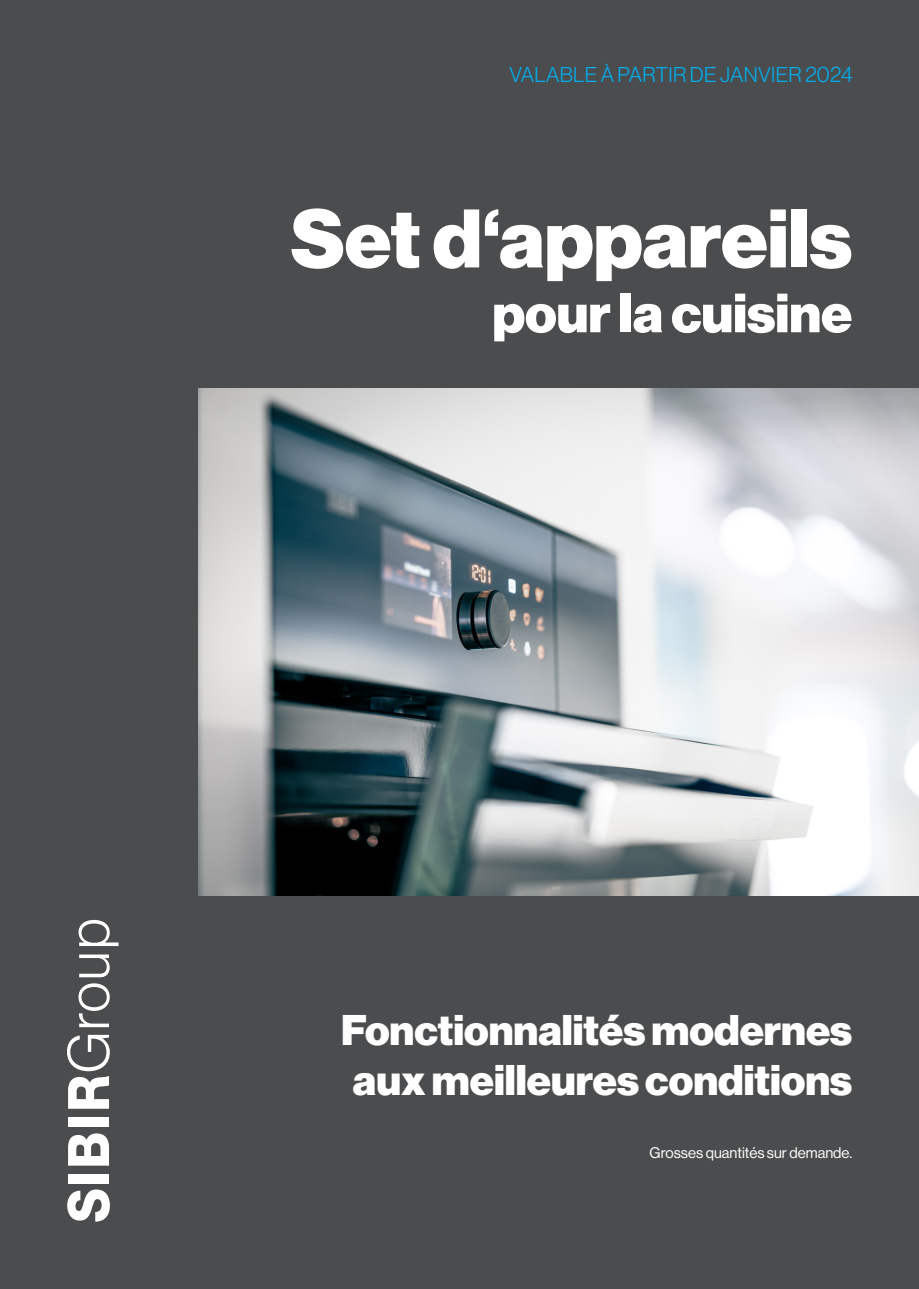
<style>
.page{position:relative;width:919px;height:1289px;background:#fff}
.page>*{position:absolute;margin:0;border:0;box-sizing:border-box;transform-origin:0 0}
.t1{font:81px "N Haas Grotesk DS Pro 95 Blk";color:#fff}
.t2{font:54px "N Haas Grotesk DS Pro 95 Blk";color:#fff}
.t3{font:42px/50.4px "N Haas Grotesk DS Pro 95 Blk";color:#fff}
.t4{font:21px "N Haas Grotesk DS Pro 45 Lt";letter-spacing:.015em;color:#00aeef}
.t5{font:15px "N Haas Grotesk DS Pro 55 Rg";color:#fff}
</style>
<div class="page">
<div style="left:0;top:0;width:918px;height:1288px;background:#4b4c4d"></div>
<svg style="left:67px;top:1189px;width:43px;height:32px"></svg>
<div style="left:68px;top:1173px;width:41px;height:10px;background:#fff"></div>
<svg style="left:68px;top:1133px;width:41px;height:32px"></svg>
<div style="left:68px;top:1116px;width:41px;height:10px;background:#fff"></div>
<svg style="left:67px;top:1034px;width:43px;height:74px"></svg>
<svg style="left:78px;top:983px;width:32px;height:44px"></svg>
<svg style="left:79px;top:954px;width:31px;height:23px"></svg>
<svg style="left:79px;top:919px;width:39px;height:27px"></svg>
<img style="left:198px;top:388px;width:720px;height:507px">
<p class="t4" style="left:509px;top:63px;width:345px">VALABLE À PARTIR DE JANVIER 2024</p>
<p class="t1" style="left:291px;top:191px;width:562px">Set d‘appareils</p>
<p class="t2" style="left:492px;top:281px;width:361px">pour la cuisine</p>
<p class="t3" style="left:341px;top:1005px;width:512px">Fonctionnalités modernes aux meilleures conditions</p>
<p class="t5" style="left:649px;top:1144px;width:204px">Grosses quantités sur demande.</p>
</div>
